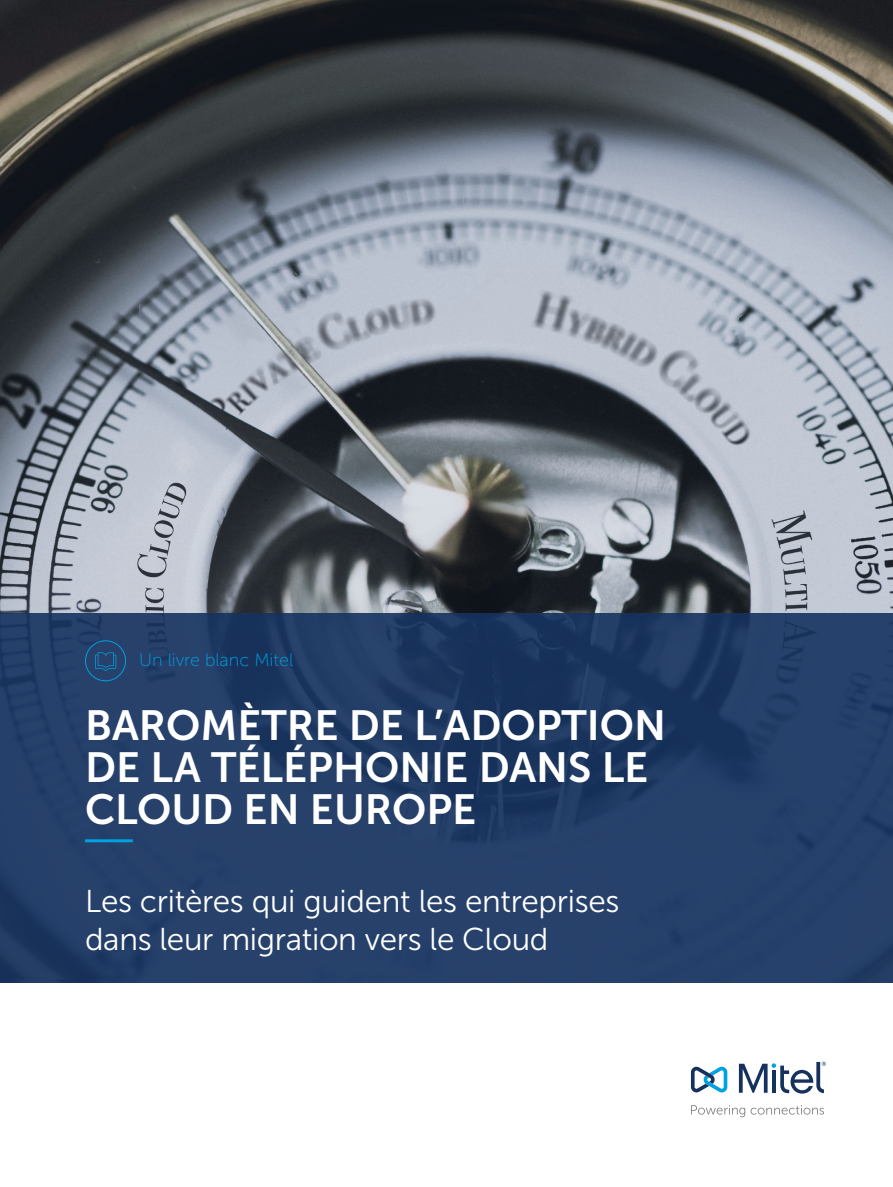
<style>
.page{position:relative;width:893px;height:1187px;background:#fff}
.page>*{position:absolute;margin:0;border:0;box-sizing:border-box;transform-origin:0 0}
.t1{font:42px/42px "Museo Sans 700";color:#fff}
.t2{font:31.5px/37.5px "Museo Sans 300";letter-spacing:-.01em;color:#fff}
.t3{font:18px "Museo Sans 100";color:#00a1e0}
</style>
<div class="page">
<img style="left:0;top:0;width:893px;height:613px">
<div style="left:0;top:613px;width:893px;height:369px;background:linear-gradient(to right,#233e68,#223d66)"></div>
<hr style="left:85px;top:839px;width:48px;height:3px;background:#00a1e0">
<div style="left:85px;top:640px;width:41px;height:41px;border:1px solid #00a1e0;border-radius:50%"></div>
<svg style="left:95px;top:652px;width:21px;height:18px"></svg>
<svg style="left:691px;top:1105px;width:133px;height:12px"></svg>
<svg style="left:691px;top:1066px;width:36px;height:26px"></svg>
<svg style="left:739px;top:1061px;width:87px;height:32px"></svg>
<p class="t3" style="left:139px;top:650px;width:156px">Un livre blanc Mitel</p>
<h1 class="t1" style="left:85px;top:704px;width:582px">BAROMÈTRE DE L’ADOPTION<br>DE LA TÉLÉPHONIE DANS LE<br>CLOUD EN EUROPE</h1>
<p class="t2" style="left:85px;top:882px;width:536px">Les critères qui guident les entreprises dans leur migration vers le Cloud</p>
</div>
